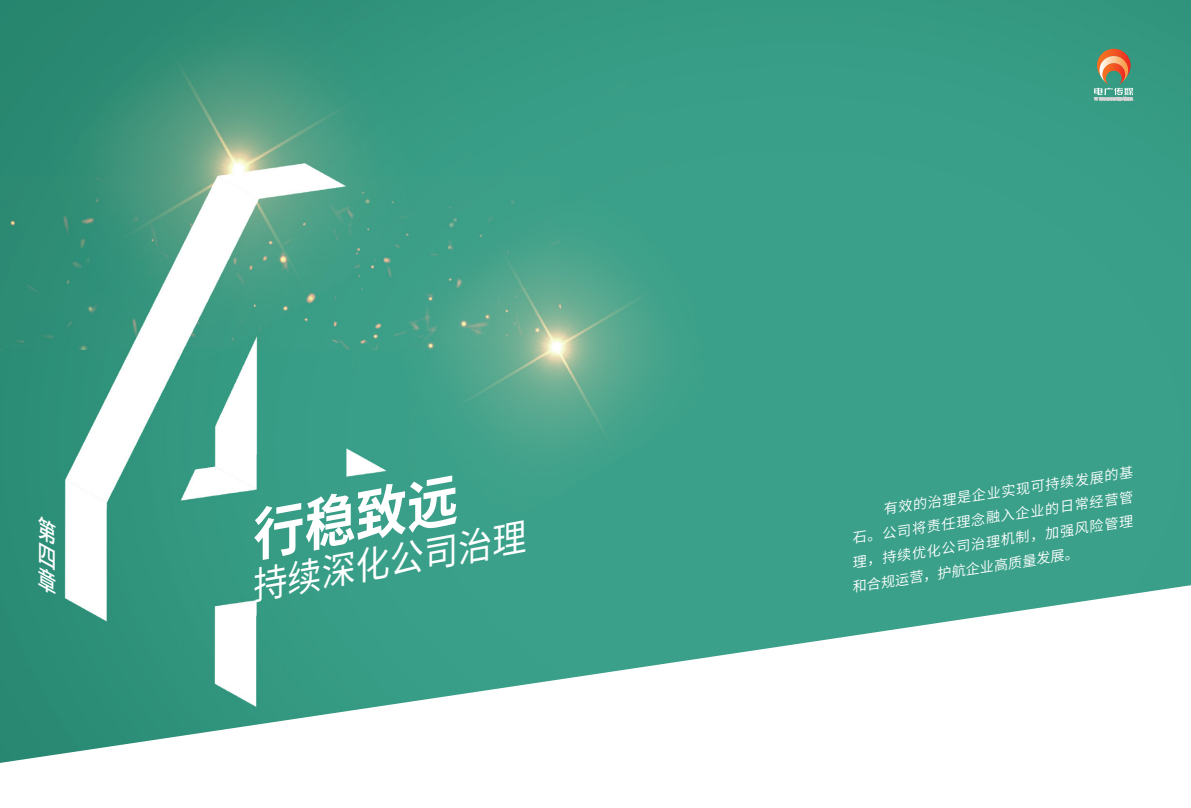
<style>
.page{position:relative;width:1191px;height:808px;background:#fff}
.page>*{position:absolute;margin:0;border:0;box-sizing:border-box;transform-origin:0 0}
.章节字{font:italic 700 56px "Source Han Sans CN";color:#fff;scale:.93 1}
.章节字-2{font:italic 37.3px "Source Han Sans CN";color:#fff;scale:.93 1}
.正文{font:italic 14px "Source Han Sans CN";color:#fff}
</style>
<div class="page">
<img style="left:0;top:0;width:1191px;height:585px">
<svg style="left:0;top:585px;width:1191px;height:178px"></svg>
<svg style="left:1094px;top:49px;width:39px;height:51px;background:#929779"></svg>
<svg style="left:38px;top:515px;width:18px;height:82px"></svg>
<p class="章节字" style="left:244px;top:505px;width:225px;rotate:-10deg">行稳致远</p>
<p class="章节字-2" style="left:247px;top:565px;width:300px;rotate:-10deg">持续深化公司治理</p>
<p class="正文" style="left:881px;top:500px;width:254px;rotate:-8deg">有效的治理是企业实现可持续发展的基</p>
<p class="正文" style="left:851px;top:529px;width:285px;rotate:-8deg">石。公司将责任理念融入企业的日常经营管</p>
<p class="正文" style="left:851px;top:553px;width:285px;rotate:-8deg">理，持续优化公司治理机制，加强风险管理</p>
<p class="正文" style="left:851px;top:578px;width:230px;rotate:-8deg">和合规运营，护航企业高质量发展。</p>
</div>
